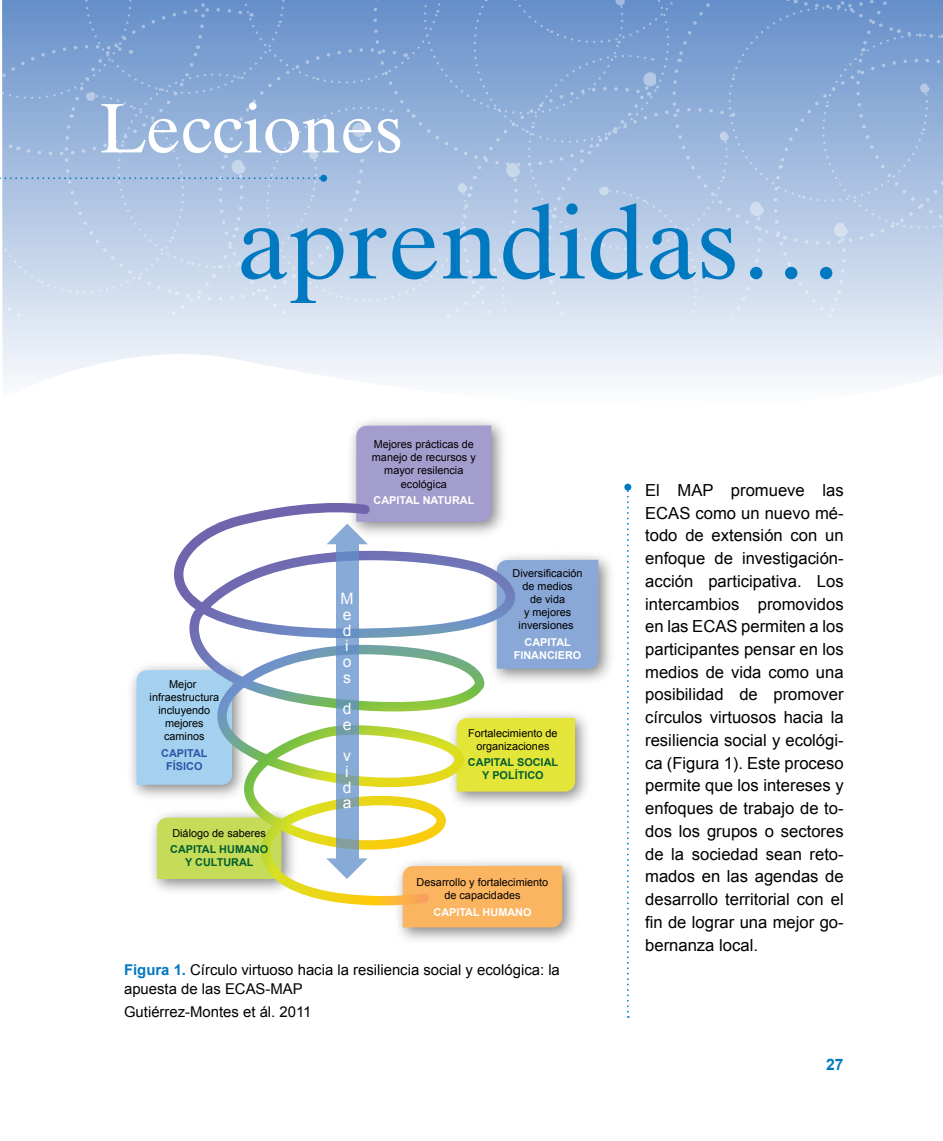
<style>
.page{position:relative;width:943px;height:1141px;background:#fff}
.page>*{position:absolute;margin:0;border:0;box-sizing:border-box;transform-origin:0 0}
.t1{font:105px "Times Ten";color:#0079c1}
.t2{font:70px "Times Ten";color:#fff}
.t3{font:16.62px/22.8px "Arial";color:#000;text-align:justify}
.t4{font:15.75px/15.8px "Arial";color:#fff}
.t5{font:700 15.75px "Arial";color:#0079c1}
.t6{font:14.88px/19.2px "Arial";color:#000}
.t7{font:10.85px/13.1px "Arial";color:#000;text-align:center}
.t8{font:700 10.85px/13.1px "Arial";color:#fff;text-align:center}
.t9{font:700 10.85px/13.1px "Arial";color:#015f31;text-align:center}
.t10{font:700 10.85px/13.1px "Arial";color:#2c55a6;text-align:center}
.s1{font-weight:700;color:#0079c1}
</style>
<div class="page">
<svg style="left:2px;top:317px;width:941px;height:64px;fill:#e9eff7"></svg>
<svg style="left:0;top:0;width:943px;height:317px;background:#a1bbde"></svg>
<div style="left:320px;top:175px;width:7px;height:7px;background:#0079c1;border-radius:50%"></div>
<svg style="left:627px;top:491px;width:2px;height:527px"></svg>
<div style="left:624px;top:484px;width:7px;height:7px;background:#0079c1;border-radius:50%"></div>
<img style="left:361px;top:420px;width:142px;height:112px">
<img style="left:484px;top:555px;width:127px;height:131px">
<div style="left:497px;top:560px;width:101px;height:109px;background:#89a7d7"></div>
<img style="left:484px;top:713px;width:103px;height:91px">
<div style="left:484px;top:718px;width:91px;height:74px;background:#e4e539"></div>
<img style="left:388px;top:861px;width:187px;height:80px">
<div style="left:403px;top:866px;width:159px;height:61px;background:#fbb460"></div>
<img style="left:152px;top:813px;width:22px;height:79px">
<svg style="left:157px;top:817px;width:17px;height:62px"></svg>
<img style="left:131px;top:666px;width:43px;height:132px">
<div style="left:137px;top:670px;width:37px;height:115px;background:#a4d1f0"></div>
<svg style="left:174px;top:516px;width:310px;height:389px"></svg>
<svg style="left:336px;top:544px;width:22px;height:314px;background:#82a5cc"></svg>
<svg style="left:326px;top:858px;width:41px;height:21px"></svg>
<svg style="left:326px;top:425px;width:165px;height:119px"></svg>
<h2 class="t2" style="left:99px;top:87px;width:305px">Lecciones</h2>
<h1 class="t1" style="left:236px;top:180px;width:608px">aprendidas…</h1>
<p class="t7" style="left:150px;top:678px;width:71px">Mejor infraestructura incluyendo mejores caminos</p>
<p class="t10" style="left:161px;top:747px;width:48px">CAPITAL<br>FÍSICO</p>
<p class="t7" style="left:172px;top:826px;width:95px">Diálogo de saberes</p>
<p class="t9" style="left:170px;top:843px;width:100px">CAPITAL HUMANO<br>Y CULTURAL</p>
<p class="t7" style="left:372px;top:438px;width:105px">Mejores prácticas de manejo de recursos y mayor resilencia ecológica</p>
<p class="t8" style="left:373px;top:494px;width:102px">CAPITAL NATURAL</p>
<p class="t4" style="left:340px;top:591px;width:15px">M e d i o s</p>
<p class="t4" style="left:343px;top:701px;width:10px">d e</p>
<p class="t4" style="left:343px;top:748px;width:10px">v i d a</p>
<p class="t7" style="left:512px;top:567px;width:72px">Diversificación de medios<br>de vida<br>y mejores inversiones</p>
<p class="t8" style="left:514px;top:636px;width:69px">CAPITAL<br>FINANCIERO</p>
<p class="t7" style="left:468px;top:726px;width:91px">Fortalecimiento de organizaciones</p>
<p class="t9" style="left:468px;top:756px;width:92px">CAPITAL SOCIAL<br>Y POLÍTICO</p>
<p class="t7" style="left:416px;top:876px;width:133px">Desarrollo y fortalecimiento de capacidades</p>
<p class="t8" style="left:433px;top:906px;width:100px">CAPITAL HUMANO</p>
<p class="t6" style="left:124px;top:960px;width:437px"><span class="s1">Figura 1.</span> Círculo virtuoso hacia la resiliencia social y ecológica: la apuesta de las ECAS-MAP</p>
<p class="t6" style="left:124px;top:1002px;width:189px">Gutiérrez-Montes et ál. 2011</p>
<p class="t3" style="left:645px;top:479px;width:200px">El MAP promueve las ECAS como un nuevo mé&shy;todo de extensión con un enfoque de investigación&shy;acción participativa. Los intercambios promovidos en las ECAS permiten a los participantes pensar en los medios de vida como una posibilidad de promover círculos virtuosos hacia la resiliencia social y ecológi&shy;ca (Figura 1). Este proceso permite que los intereses y enfoques de trabajo de to&shy;dos los grupos o sectores de la sociedad sean reto&shy;mados en las agendas de desarrollo territorial con el fin de lograr una mejor go&shy;bernanza local.</p>
<p class="t5" style="left:826px;top:1054px;width:19px">27</p>
</div>
